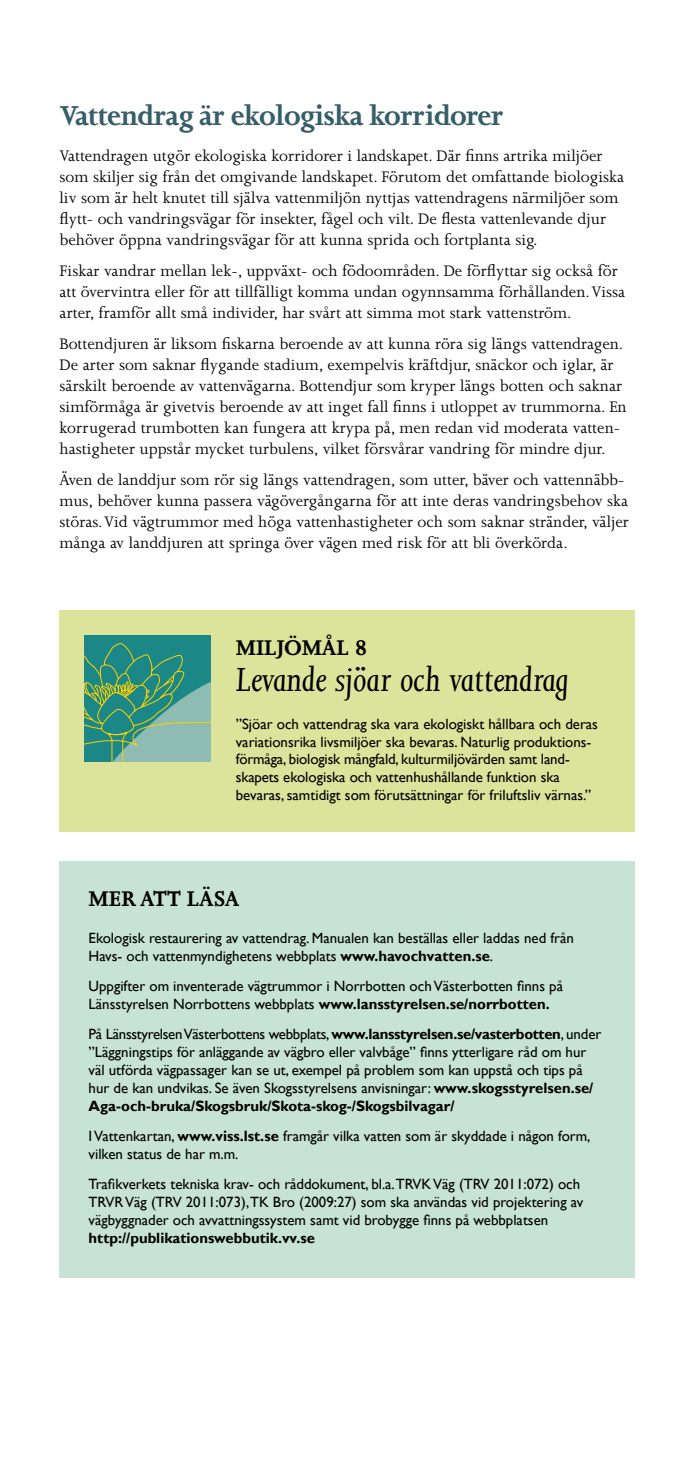
<style>
.page{position:relative;width:695px;height:1474px;background:#fff}
.page>*{position:absolute;margin:0;border:0;box-sizing:border-box;transform-origin:0 0}
.t1{font:italic 38.5px "Joanna MT Std";color:#000}
.t2{font:700 31.5px "Joanna MT Std";letter-spacing:-.02em;color:#365e68}
.t3{font:700 24.5px "Joanna MT Pro";color:#000}
.t4{font:17.5px/21px "Joanna MT Std";color:#000}
.t5{font:14.88px/17.8px "Gill Sans";color:#000}
.t6{font:700 14.88px "Gill Sans";color:#000}
.s1{font-weight:700}
</style>
<div class="page">
<div style="left:59px;top:610px;width:575px;height:222px;background:#dbe49a"></div>
<div style="left:59px;top:861px;width:575px;height:416px;background:#c7e3d7"></div>
<div style="left:84px;top:635px;width:127px;height:126px;background:#1b8887"></div>
<svg style="left:84px;top:643px;width:127px;height:118px"></svg>
<h2 class="t2" style="left:60px;top:98px;width:445px">Vattendrag är ekologiska korridorer</h2>
<p class="t4" style="left:60px;top:145px;width:566px">Vattendragen utgör ekologiska korridorer i landskapet. Där finns artrika miljöer som skiljer sig från det omgivande landskapet. Förutom det omfattande biologiska liv som är helt knutet till själva vattenmiljön nyttjas vattendragens närmiljöer som flytt- och vandringsvägar för insekter, fågel och vilt. De flesta vattenlevande djur behöver öppna vandringsvägar för att kunna sprida och fortplanta sig.</p>
<p class="t4" style="left:60px;top:260px;width:567px">Fiskar vandrar mellan lek-, uppväxt- och födoområden. De förflyttar sig också för att övervintra eller för att tillfälligt komma undan ogynnsamma förhållanden. Vissa arter, framför allt små individer, har svårt att simma mot stark vattenström.</p>
<p class="t4" style="left:60px;top:333px;width:568px">Bottendjuren är liksom fiskarna beroende av att kunna röra sig längs vattendragen.<br>De arter som saknar flygande stadium, exempelvis kräftdjur, snäckor och iglar, är särskilt beroende av vattenvägarna. Bottendjur som kryper längs botten och saknar simförmåga är givetvis beroende av att inget fall finns i utloppet av trummorna. En korrugerad trumbotten kan fungera att krypa på, men redan vid moderata vatten&shy;hastigheter uppstår mycket turbulens, vilket försvårar vandring för mindre djur.</p>
<p class="t4" style="left:60px;top:469px;width:570px">Även de landdjur som rör sig längs vattendragen, som utter, bäver och vattennäbb&shy;mus, behöver kunna passera vägövergångarna för att inte deras vandringsbehov ska störas. Vid vägtrummor med höga vattenhastigheter och som saknar stränder, väljer många av landdjuren att springa över vägen med risk för att bli överkörda.</p>
<h3 class="t3" style="left:236px;top:632px;width:133px">MILJÖMÅL 8</h3>
<h1 class="t1" style="left:236px;top:658px;width:334px">Levande sjöar och vattendrag</h1>
<p class="t5" style="left:236px;top:715px;width:363px">”Sjöar och vattendrag ska vara ekologiskt hållbara och deras variationsrika livsmiljöer ska bevaras. Naturlig produktions&shy;förmåga, biologisk mångfald, kulturmiljövärden samt land&shy;skapets ekologiska och vattenhushållande funktion ska bevaras, samtidigt som förutsättningar för friluftsliv värnas.”</p>
<h3 class="t3" style="left:89px;top:883px;width:152px">MER ATT LÄSA</h3>
<p class="t5" style="left:89px;top:929px;width:486px">Ekologisk restaurering av vattendrag. Manualen kan beställas eller laddas ned från<br>Havs- och vattenmyndighetens webbplats <span class="s1">www.havochvatten.se</span>.</p>
<p class="t5" style="left:89px;top:977px;width:476px">Uppgifter om inventerade vägtrummor i Norrbotten och Västerbotten finns på<br>Länsstyrelsen Norrbottens webbplats <span class="s1">www.lansstyrelsen.se/norrbotten.</span></p>
<p class="t5" style="left:89px;top:1025px;width:514px">På Länsstyrelsen Västerbottens webbplats, <span class="s1">www.lansstyrelsen.se/vasterbotten</span>, under ”Läggningstips för anläggande av vägbro eller valvbåge” finns ytterligare råd om hur väl utförda vägpassager kan se ut, exempel på problem som kan uppstå och tips på hur de kan undvikas. Se även Skogsstyrelsens anvisningar: <span class="s1">www.skogsstyrelsen.se/ Aga-och-bruka/Skogsbruk/Skota-skog-/Skogsbilvagar/</span></p>
<p class="t5" style="left:89px;top:1127px;width:503px">I Vattenkartan, <span class="s1">www.viss.lst.se</span> framgår vilka vatten som är skyddade i någon form, vilken status de har m.m.</p>
<p class="t5" style="left:89px;top:1175px;width:496px">Trafikverkets tekniska krav- och råddokument, bl.a.TRVK Väg (TRV 2011:072) och<br>TRVR Väg (TRV 2011:073),TK Bro (2009:27) som ska användas vid projektering av vägbyggnader och avvattningssystem samt vid brobygge finns på webbplatsen</p>
<p class="t6" style="left:89px;top:1228px;width:228px">http://publikationswebbutik.vv.se</p>
</div>
